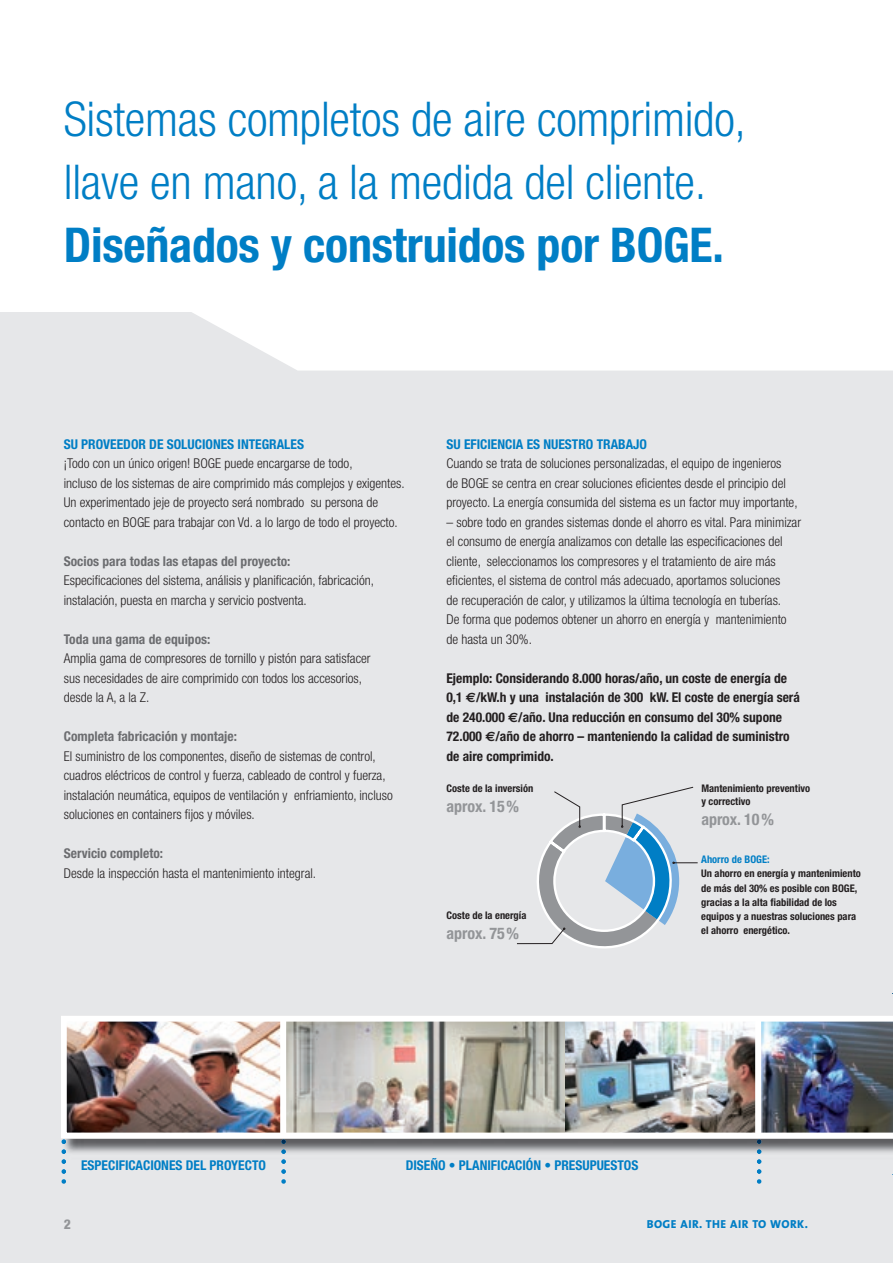
<style>
.page{position:relative;width:893px;height:1263px;background:#fff}
.page>*{position:absolute;margin:0;border:0;box-sizing:border-box;transform-origin:0 0}
.t1{font:300 condensed 48px/63px "Helvetica Neue";letter-spacing:-.005em;color:#007ec5}
.t2{font:700 condensed 48px "Helvetica Neue";letter-spacing:-.005em;color:#007ec5}
.t3{font:700 condensed 16.05px "Helvetica Neue";letter-spacing:-.005em;color:#939598}
.t4{font:300 condensed 13.5px/19.5px "Helvetica Neue";color:#231f20}
.t5{font:700 condensed 13.5px/19.5px "Helvetica Neue";color:#231f20}
.t6{font:700 condensed 13.5px "Helvetica Neue";color:#007ec5}
.t7{font:700 condensed 13.5px "Helvetica Neue";color:#6c6d70}
.t8{font:800 condensed 13.5px "Helvetica Neue";color:#939598}
.t9{font:800 11.7px "The Sans";letter-spacing:.035em;color:#007ec5}
.t10{font:700 condensed 10.5px/14.2px "Helvetica Neue";color:#231f20}
.t11{font:700 condensed 10.5px "Helvetica Neue";color:#007ec5}
.s1{font-family:"Euro Sans";font-stretch:normal}
</style>
<div class="page">
<div style="left:0;top:312px;width:893px;height:951px;background:#e6e7e9"></div>
<div style="left:66px;top:1168px;width:827px;height:6px;background:#e6e7e9"></div>
<svg style="left:62px;top:1168px;width:4px;height:16px"></svg>
<svg style="left:281px;top:1168px;width:5px;height:16px"></svg>
<svg style="left:757px;top:1168px;width:4px;height:16px"></svg>
<img style="left:58px;top:992px;width:835px;height:176px">
<div style="left:280px;top:1019px;width:6px;height:117px;background:#fff"></div>
<div style="left:755px;top:1019px;width:6px;height:117px;background:#fff"></div>
<svg style="left:517px;top:787px;width:181px;height:172px"></svg>
<h1 class="t1" style="left:64px;top:91px;width:684px">Sistemas completos de aire comprimido, llave en mano, a la medida del cliente.</h1>
<h1 class="t2" style="left:64px;top:227px;width:662px">Diseñados y construidos por BOGE.</h1>
<p class="t6" style="left:64px;top:439px;width:242px">SU PROVEEDOR DE SOLUCIONES INTEGRALES</p>
<p class="t4" style="left:64px;top:455px;width:342px">¡Todo con un único origen! BOGE puede encargarse de todo,<br>incluso de los sistemas de aire comprimido más complejos y exigentes.<br>Un experimentado jeje de proyecto será nombrado su persona de contacto en BOGE para trabajar con Vd. a lo largo de todo el proyecto.</p>
<p class="t7" style="left:64px;top:556px;width:228px">Socios para todas las etapas del proyecto:</p>
<p class="t4" style="left:64px;top:572px;width:312px">Especificaciones del sistema, análisis y planificación, fabricación, instalación, puesta en marcha y servicio postventa.</p>
<p class="t7" style="left:64px;top:634px;width:148px">Toda una gama de equipos:</p>
<p class="t4" style="left:64px;top:650px;width:308px">Amplia gama de compresores de tornillo y pistón para satisfacer sus necesidades de aire comprimido con todos los accesorios, desde la A, a la Z.</p>
<p class="t7" style="left:64px;top:731px;width:175px">Completa fabricación y montaje:</p>
<p class="t4" style="left:64px;top:747px;width:331px">El suministro de los componentes, diseño de sistemas de control, cuadros eléctricos de control y fuerza, cableado de control y fuerza, instalación neumática, equipos de ventilación y enfriamiento, incluso soluciones en containers fijos y móviles.</p>
<p class="t7" style="left:64px;top:848px;width:101px">Servicio completo:</p>
<p class="t4" style="left:64px;top:864px;width:254px">Desde la inspección hasta el mantenimiento integral.</p>
<p class="t6" style="left:446px;top:439px;width:202px">SU EFICIENCIA ES NUESTRO TRABAJO</p>
<p class="t4" style="left:446px;top:455px;width:353px">Cuando se trata de soluciones personalizadas, el equipo de ingenieros<br>de BOGE se centra en crear soluciones eficientes desde el principio del proyecto. La energía consumida del sistema es un factor muy importante,</p>
<p class="t4" style="left:446px;top:513px;width:356px">– sobre todo en grandes sistemas donde el ahorro es vital. Para minimizar el consumo de energía analizamos con detalle las especificaciones del cliente, seleccionamos los compresores y el tratamiento de aire más eficientes, el sistema de control más adecuado, aportamos soluciones<br>de recuperación de calor, y utilizamos la última tecnología en tuberías.<br>De forma que podemos obtener un ahorro en energía y mantenimiento de hasta un 30%.</p>
<p class="t5" style="left:446px;top:669px;width:355px">Ejemplo: Considerando 8.000 horas/año, un coste de energía de 0,1 <span class="s1">€</span>/kW.h y una instalación de 300 kW. El coste de energía será de 240.000 <span class="s1">€</span>/año. Una reducción en consumo del 30% supone 72.000 <span class="s1">€</span>/año de ahorro – manteniendo la calidad de suministro de aire comprimido.</p>
<p class="t10" style="left:447px;top:782px;width:88px">Coste de la inversión</p>
<p class="t3" style="left:447px;top:801px;width:74px">aprox. 15 %</p>
<p class="t10" style="left:447px;top:909px;width:81px">Coste de la energía</p>
<p class="t3" style="left:447px;top:928px;width:74px">aprox. 75 %</p>
<p class="t10" style="left:701px;top:783px;width:110px;line-height:13px">Mantenimiento preventivo y correctivo</p>
<p class="t3" style="left:701px;top:814px;width:74px">aprox. 10 %</p>
<p class="t11" style="left:701px;top:855px;width:70px">Ahorro de BOGE:</p>
<p class="t10" style="left:701px;top:867px;width:161px">Un ahorro en energía y mantenimiento de más del 30% es posible con BOGE, gracias a la alta fiabilidad de los equipos y a nuestras soluciones para el ahorro energético.</p>
<p class="t6" style="left:81px;top:1160px;width:186px">ESPECIFICACIONES DEL PROYECTO</p>
<p class="t6" style="left:406px;top:1160px;width:234px">DISEÑO • PLANIFICACIÓN • PRESUPUESTOS</p>
<p class="t8" style="left:64px;top:1219px;width:9px">2</p>
<p class="t9" style="left:647px;top:1219px;width:163px">BOGE AIR. THE AIR TO WORK.</p>
</div>
